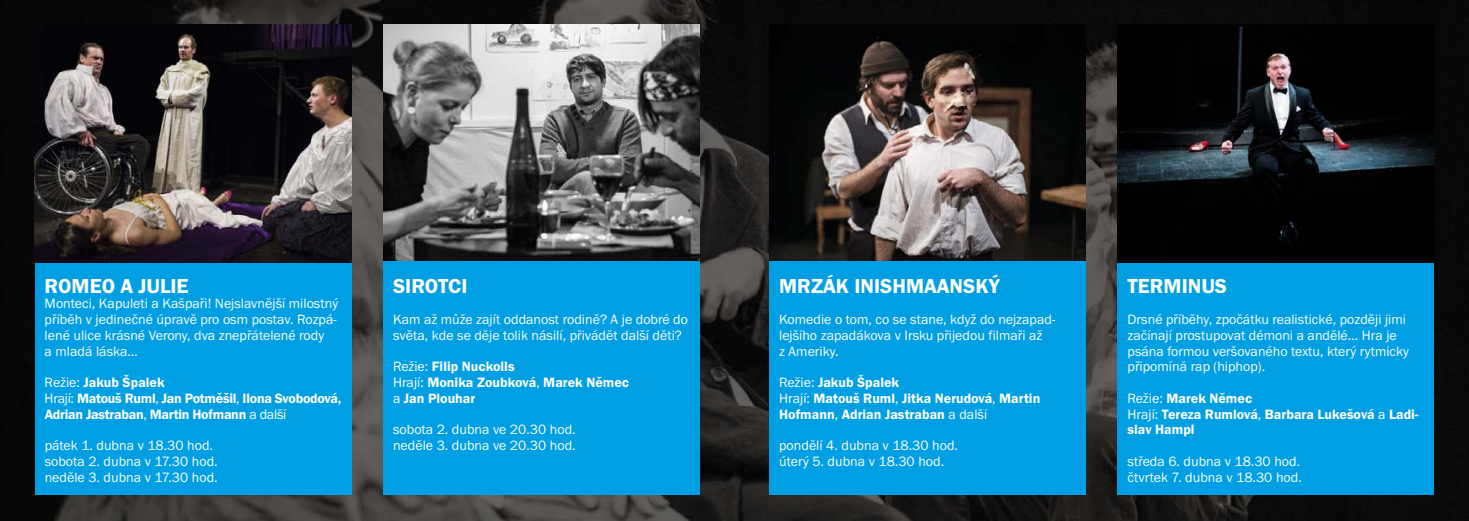
<style>
.page{position:relative;width:1469px;height:521px;background:#fff}
.page>*{position:absolute;margin:0;border:0;box-sizing:border-box;transform-origin:0 0}
.t1{font:600 21px "Franklin Got Itc TEE";color:#fff}
.t2{font:14px/15.8px "Franklin Got Itc TEE";color:#fff}
.t3{font:600 14px/15.8px "Franklin Got Itc TEE";color:#fff}
.t4{font:600 14px/15.8px "Franklin Got Itc TEE";letter-spacing:-.02em;color:#fff}
.s1{font-weight:400}
</style>
<div class="page">
<img style="left:0;top:0;width:1468px;height:521px">
<img style="left:719px;top:0;width:30px;height:15px">
<div style="left:35px;top:258px;width:316px;height:236px;background:#009fe3"></div>
<div style="left:383px;top:258px;width:316px;height:236px;background:#009fe3"></div>
<img style="left:35px;top:25px;width:316px;height:237px">
<img style="left:383px;top:25px;width:316px;height:236px">
<div style="left:769px;top:258px;width:316px;height:236px;background:#009fe3"></div>
<div style="left:1117px;top:258px;width:317px;height:236px;background:#009fe3"></div>
<img style="left:769px;top:25px;width:316px;height:236px">
<img style="left:1117px;top:25px;width:317px;height:238px">
<h1 class="t1" style="left:45px;top:277px;width:145px">ROMEO A JULIE</h1>
<p class="t2" style="left:45px;top:297px;width:295px">Monteci, Kapuleti a Kašpaři! Nejslavnější milostný příběh v jedinečné úpravě pro osm postav. Rozpá&shy;lené ulice krásné Verony, dva znepřátelené rody<br>a mladá láska…</p>
<p class="t4" style="left:45px;top:376px;width:298px"><span class="s1">Režie:</span> Jakub Špalek<br><span class="s1">Hrají:</span> Matouš Ruml<span class="s1">,</span> Jan Potměšil<span class="s1">,</span> Ilona Svobodová,<br>Adrian Jastraban<span class="s1">,</span> Martin Hofmann <span class="s1">a další</span></p>
<p class="t2" style="left:45px;top:439px;width:175px">pátek 1. dubna v 18.30 hod. sobota 2. dubna v 17.30 hod. neděle 3. dubna v 17.30 hod.</p>
<h1 class="t1" style="left:393px;top:277px;width:76px">SIROTCI</h1>
<p class="t2" style="left:393px;top:313px;width:296px">Kam až může zajít oddanost rodině? A je dobré do světa, kde se děje tolik násilí, přivádět další děti?</p>
<p class="t3" style="left:393px;top:360px;width:237px"><span class="s1">Režie:</span> Filip Nuckolls<br><span class="s1">Hrají:</span> Monika Zoubková<span class="s1">,</span> Marek Němec <span class="s1">a</span> Jan Plouhar</p>
<p class="t2" style="left:393px;top:423px;width:184px">sobota 2. dubna ve 20.30 hod. neděle 3. dubna ve 20.30 hod.</p>
<h1 class="t1" style="left:779px;top:277px;width:222px">MRZÁK INISHMAANSKÝ</h1>
<p class="t2" style="left:779px;top:313px;width:277px">Komedie o tom, co se stane, když do nejzapad&shy;lejšího zapadákova v Irsku přijedou filmaři až<br>z Ameriky.</p>
<p class="t3" style="left:779px;top:376px;width:263px"><span class="s1">Režie:</span> Jakub Špalek<br><span class="s1">Hrají:</span> Matouš Ruml<span class="s1">,</span> Jitka Nerudová<span class="s1">,</span> Martin<br>Hofmann<span class="s1">,</span> Adrian Jastraban <span class="s1">a další</span></p>
<p class="t2" style="left:779px;top:439px;width:180px">pondělí 4. dubna v 18.30 hod. úterý 5. dubna v 18.30 hod.</p>
<h1 class="t1" style="left:1127px;top:277px;width:101px">TERMINUS</h1>
<p class="t2" style="left:1127px;top:313px;width:283px">Drsné příběhy, zpočátku realistické, později jimi začínají prostupovat démoni a andělé… Hra je psána formou veršovaného textu, který rytmicky připomíná rap (hiphop).</p>
<p class="t3" style="left:1127px;top:391px;width:292px"><span class="s1">Režie:</span> Marek Němec<br><span class="s1">Hrají:</span> Tereza Rumlová<span class="s1">,</span> Barbara Lukešová <span class="s1">a</span> Ladi&shy;slav Hampl</p>
<p class="t2" style="left:1127px;top:454px;width:176px">středa 6. dubna v 18.30 hod. čtvrtek 7. dubna v 18.30 hod.</p>
</div>
